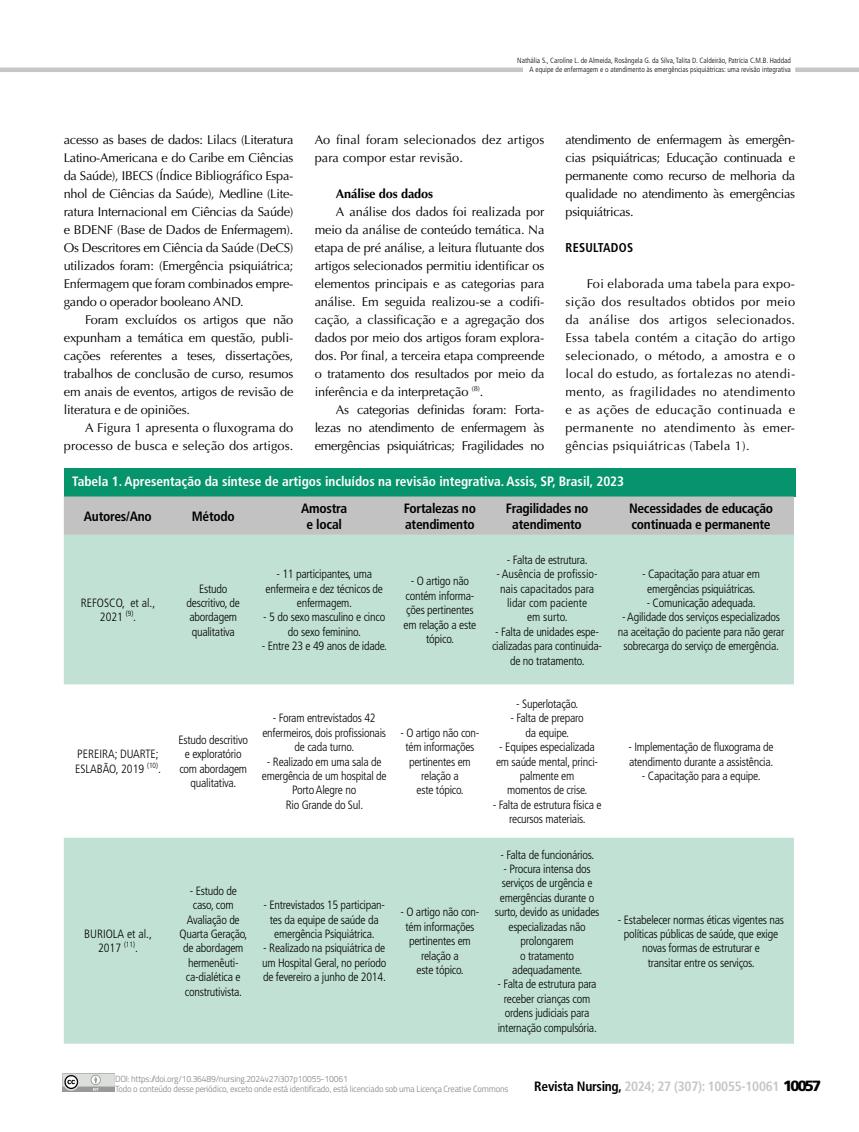
<style>
.page{position:relative;width:859px;height:1132px;background:#fff}
.page>*{position:absolute;margin:0;border:0;box-sizing:border-box;transform-origin:0 0}
.t1{font:700 condensed 13.5px/16.2px "Frutiger LT Std";letter-spacing:-.02em;color:#000;text-align:center}
.t2{font:700 condensed 13.5px "Frutiger LT Std";color:#fff}
.t3{font:700 condensed 13.5px "Frutiger LT Std";letter-spacing:-.02em;color:#c6c6c6}
.t4{font:12.75px/18px "Optima LT Std";letter-spacing:-.01em;color:#000;text-align:justify}
.t5{font:12.75px/18px "Optima LT Std";letter-spacing:.01em;color:#000;text-align:right}
.t6{font:700 12.75px "Optima LT Std";letter-spacing:-.01em;color:#000}
.t7{font:700 condensed 12.75px "Frutiger LT Std";letter-spacing:.025em;color:#000;scale:.96 1}
.t8{font:300 condensed 12px/14.4px "Frutiger LT Std";letter-spacing:-.02em;color:#000;text-align:center}
.t9{font:300 condensed 12px/14.4px "Frutiger LT Std";color:#000;text-align:center}
.t10{font:9px/9.4px "Titillium";letter-spacing:-.02em;color:#939398;scale:.95 1}
.t11{font:300 condensed 7.5px/9px "Frutiger LT Std";color:#000;text-align:right}
.s1{color:#000}
.s2{font-weight:900;font-stretch:normal;font-size:14.85px;color:#000}
</style>
<div class="page">
<hr style="left:0;top:68px;width:523px;height:4px;background:#c6c6c6">
<hr style="left:795px;top:68px;width:64px;height:4px;background:#c6c6c6">
<img style="left:63px;top:1073px;width:51px;height:18px">
<div style="left:64px;top:468px;width:731px;height:29px;background:#06946c"></div>
<div style="left:64px;top:496px;width:730px;height:38px;background:#c2c2c2"></div>
<div style="left:64px;top:534px;width:730px;height:509px;background:#c2e1d5"></div>
<svg style="left:64px;top:684px;width:730px;height:153px"></svg>
<p class="t11" style="left:517px;top:56px;width:275px">Nathália S., Caroline L. de Almeida, Rosângela G. da Silva, Talita D. Caldeirão, Patrícia C.M.B. Haddad<br>A equipe de enfermagem e o atendimento às emergências psiquiátricas: uma revisão integrativa</p>
<p class="t5" style="left:315px;top:131px;width:231px;text-align:left">Ao final foram selecionados dez artigos para compor estar revisão.</p>
<p class="t6" style="left:336px;top:186px;width:99px">Análise dos dados</p>
<p class="t4" style="left:315px;top:203px;width:231px;text-indent:21px">A análise dos dados foi realizada por meio da análise de conteúdo temática. Na etapa de pré análise, a leitura flutuante dos artigos selecionados permitiu identificar os elementos principais e as categorias para análise. Em seguida realizou-se a codifi&shy;cação, a classificação e a agregação dos dados por meio dos artigos foram explora&shy;dos. Por final, a terceira etapa compreende o tratamento dos resultados por meio da inferência e da interpretação <sup>(8)</sup>.</p>
<p class="t4" style="left:315px;top:401px;width:231px;text-indent:21px">As categorias definidas foram: Forta&shy;lezas no atendimento de enfermagem às emergências psiquiátricas; Fragilidades no</p>
<p class="t2" style="left:72px;top:473px;width:553px">Tabela 1. Apresentação da síntese de artigos incluídos na revisão integrativa. Assis, SP, Brasil, 2023</p>
<p class="t1" style="left:84px;top:508px;width:69px">Autores/Ano</p>
<p class="t1" style="left:192px;top:508px;width:44px">Método</p>
<p class="t1" style="left:301px;top:499px;width:47px">Amostra e local</p>
<p class="t1" style="left:404px;top:499px;width:73px;text-align:left">Fortalezas no atendimento</p>
<p class="t1" style="left:506px;top:499px;width:84px">Fragilidades no atendimento</p>
<p class="t1" style="left:629px;top:499px;width:146px;text-align:left">Necessidades de educação continuada e permanente</p>
<p class="t4" style="left:64px;top:131px;width:231px">acesso as bases de dados: Lilacs (Literatura Latino-Americana e do Caribe em Ciências da Saúde), IBECS (Índice Bibliográfico Espa&shy;nhol de Ciências da Saúde), Medline (Lite&shy;ratura Internacional em Ciências da Saúde) e BDENF (Base de Dados de Enfermagem).<br>Os Descritores em Ciência da Saúde (DeCS) utilizados foram: (Emergência psiquiátrica; Enfermagem que foram combinados empre&shy;gando o operador booleano AND.</p>
<p class="t4" style="left:64px;top:311px;width:231px;text-indent:21px">Foram excluídos os artigos que não expunham a temática em questão, publi&shy;cações referentes a teses, dissertações, trabalhos de conclusão de curso, resumos em anais de eventos, artigos de revisão de literatura e de opiniões.</p>
<p class="t5" style="left:64px;top:419px;width:231px">A Figura 1 apresenta o fluxograma do processo de busca e seleção dos artigos.</p>
<p class="t4" style="left:566px;top:131px;width:231px">atendimento de enfermagem às emergên&shy;cias psiquiátricas; Educação continuada e permanente como recurso de melhoria da qualidade no atendimento às emergências psiquiátricas.</p>
<p class="t7" style="left:566px;top:240px;width:72px">RESULTADOS</p>
<p class="t4" style="left:566px;top:275px;width:231px;text-indent:21px">Foi elaborada uma tabela para expo&shy;sição dos resultados obtidos por meio da análise dos artigos selecionados.<br>Essa tabela contém a citação do artigo selecionado, o método, a amostra e o local do estudo, as fortalezas no atendi&shy;mento, as fragilidades no atendimento e as ações de educação continuada e permanente no atendimento às emer&shy;gências psiquiátricas (Tabela 1).</p>
<p class="t9" style="left:81px;top:595px;width:76px">REFOSCO, et al.,<br>2021 <sup>(9)</sup>.</p>
<p class="t9" style="left:75px;top:747px;width:88px;text-align:left">PEREIRA; DUARTE;<br>ESLABÃO, 2019 <sup>(10)</sup>.</p>
<p class="t9" style="left:84px;top:926px;width:69px">BURIOLA et al.,<br>2017 <sup>(11)</sup>.</p>
<p class="t8" style="left:186px;top:581px;width:55px">Estudo descritivo, de abordagem qualitativa</p>
<p class="t8" style="left:265px;top:567px;width:119px">- 11 participantes, uma enfermeira e dez técnicos de enfermagem.</p>
<p class="t8" style="left:263px;top:610px;width:123px">- 5 do sexo masculino e cinco do sexo feminino.</p>
<p class="t8" style="left:262px;top:639px;width:127px">- Entre 23 e 49 anos de idade.</p>
<p class="t8" style="left:178px;top:732px;width:71px">Estudo descritivo e exploratório com abordagem qualitativa.</p>
<p class="t8" style="left:262px;top:711px;width:125px">- Foram entrevistados 42 enfermeiros, dois profissionais de cada turno.</p>
<p class="t8" style="left:262px;top:754px;width:126px">- Realizado em uma sala de emergência de um hospital de<br>Porto Alegre no<br>Rio Grande do Sul.</p>
<p class="t8" style="left:180px;top:883px;width:69px">- Estudo de caso, com<br>Avaliação de<br>Quarta Geração, de abordagem hermenêuti&shy;ca-dialética e construtivista.</p>
<p class="t8" style="left:263px;top:897px;width:123px">- Entrevistados 15 participan&shy;tes da equipe de saúde da emergência Psiquiátrica.</p>
<p class="t8" style="left:262px;top:940px;width:125px;text-align:justify">- Realizado na psiquiátrica de um Hospital Geral, no período de fevereiro a junho de 2014.</p>
<p class="t8" style="left:404px;top:574px;width:74px">- O artigo não contém informa&shy;ções pertinentes em relação a este tópico.</p>
<p class="t8" style="left:400px;top:725px;width:81px">- O artigo não con&shy;tém informações pertinentes em relação a<br>este tópico.</p>
<p class="t8" style="left:400px;top:904px;width:81px">- O artigo não con&shy;tém informações pertinentes em relação a<br>este tópico.</p>
<p class="t8" style="left:507px;top:552px;width:82px">- Falta de estrutura.</p>
<p class="t9" style="left:497px;top:567px;width:103px">- Ausência de profissio&shy;nais capacitados para lidar com paciente<br>em surto.</p>
<p class="t8" style="left:492px;top:624px;width:112px">- Falta de unidades espe&shy;cializadas para continuida&shy;de no tratamento.</p>
<p class="t8" style="left:516px;top:696px;width:64px">- Superlotação.</p>
<p class="t8" style="left:510px;top:711px;width:75px">- Falta de preparo da equipe.</p>
<p class="t8" style="left:496px;top:739px;width:104px">- Equipes especializada em saúde mental, princi&shy;palmente em<br>momentos de crise.</p>
<p class="t8" style="left:493px;top:797px;width:110px">- Falta de estrutura física e recursos materiais.</p>
<p class="t8" style="left:500px;top:847px;width:95px">- Falta de funcionários.</p>
<p class="t8" style="left:495px;top:861px;width:106px">- Procura intensa dos serviços de urgência e emergências durante o surto, devido as unidades especializadas não prolongarem<br>o tratamento adequadamente.</p>
<p class="t8" style="left:497px;top:976px;width:101px">- Falta de estrutura para receber crianças com ordens judiciais para internação compulsória.</p>
<p class="t8" style="left:642px;top:567px;width:119px">- Capacitação para atuar em emergências psiquiátricas.</p>
<p class="t8" style="left:647px;top:595px;width:111px">- Comunicação adequada.</p>
<p class="t8" style="left:618px;top:610px;width:168px">- Agilidade dos serviços especializados na aceitação do paciente para não gerar sobrecarga do serviço de emergência.</p>
<p class="t8" style="left:628px;top:739px;width:147px;text-align:left">- Implementação de fluxograma de atendimento durante a assistência.</p>
<p class="t8" style="left:642px;top:768px;width:120px">- Capacitação para a equipe.</p>
<p class="t8" style="left:618px;top:912px;width:168px">- Estabelecer normas éticas vigentes nas políticas públicas de saúde, que exige novas formas de estruturar e<br>transitar entre os serviços.</p>
<p class="t10" style="left:115px;top:1073px;width:416px">DOI: https://doi.org/10.36489/nursing.2024v27i307p10055-10061<br>Todo o conteúdo desse periódico, exceto onde está identificado, está licenciado sob uma Licença Creative Commons</p>
<p class="t3" style="left:534px;top:1077px;width:289px"><span class="s1">Revista Nursing,</span> 2024; 27 (307): 10055-10061 <span class="s2">10057</span></p>
</div>
